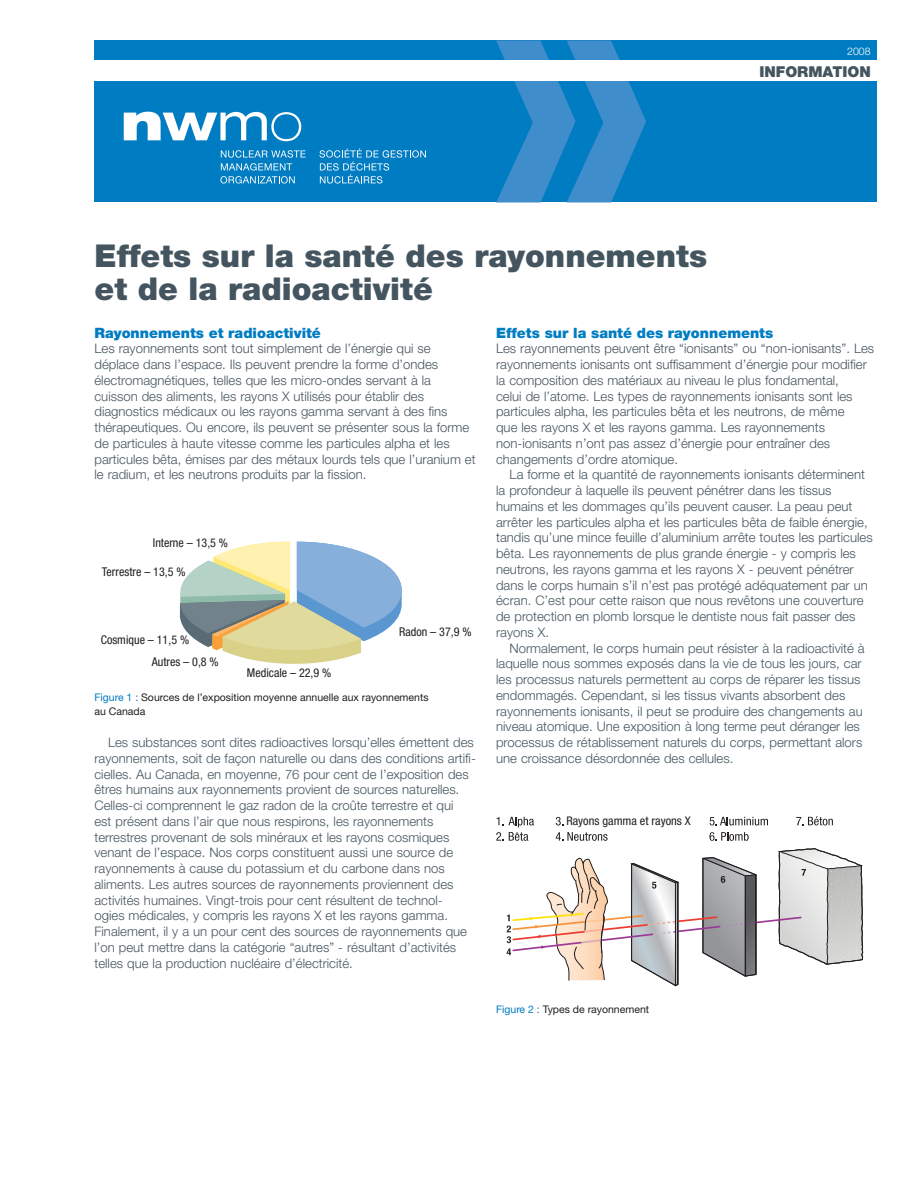
<style>
.page{position:relative;width:918px;height:1188px;background:#fff}
.page>*{position:absolute;margin:0;border:0;box-sizing:border-box;transform-origin:0 0}
._1_1_Cover_Title{font:900 31.5px/33px "Helvetica Neue";color:#45555f}
.t1{font:900 15px "Helvetica Neue";color:#45555f}
._5_2_WP_Section_Sub{font:900 14.25px "Helvetica Neue";color:#007cc2}
._5_5_Body_Copy_P{font:300 13.2px/15.8px "Helvetica Neue";color:#45555f}
._5_5_Body_1st_Para{font:300 13.2px/15.8px "Helvetica Neue";color:#45555f}
.t2{font:condensed 12px/21.8px "Helvetica Neue";color:#231f20}
.t3{font:condensed 11.85px "Helvetica Neue";color:#231f20;scale:1.04 1}
.t4{font:10.5px/13.5px "Helvetica Neue";color:#231f20}
.t5{font:300 10.5px "Helvetica Neue";color:#fff}
.s1{color:#007cc2}
</style>
<div class="page">
<div style="left:94px;top:40px;width:784px;height:162px;background:#007cc2"></div>
<svg style="left:496px;top:40px;width:150px;height:162px"></svg>
<div style="left:0;top:61px;width:918px;height:20px;background:#fff"></div>
<svg style="left:319px;top:149px;width:107px;height:35px"></svg>
<svg style="left:220px;top:150px;width:85px;height:34px"></svg>
<svg style="left:124px;top:112px;width:177px;height:29px"></svg>
<svg style="left:180px;top:542px;width:222px;height:122px"></svg>
<svg style="left:507px;top:848px;width:357px;height:139px"></svg>
<svg style="left:556px;top:817px;width:7px;height:8px"></svg>
<svg style="left:556px;top:832px;width:52px;height:9px"></svg>
<svg style="left:710px;top:817px;width:58px;height:8px"></svg>
<svg style="left:710px;top:832px;width:39px;height:9px"></svg>
<svg style="left:796px;top:816px;width:37px;height:9px"></svg>
<svg style="left:496px;top:817px;width:38px;height:24px"></svg>
<p class="t5" style="left:847px;top:45px;width:25px">2008</p>
<p class="t1" style="left:760px;top:62px;width:113px">information</p>
<p class="_1_1_Cover_Title" style="left:94px;top:239px;width:614px">Effets sur la santé des rayonnements et de la radioactivité</p>
<p class="_5_2_WP_Section_Sub" style="left:94px;top:324px;width:228px">Rayonnements et radioactivité</p>
<p class="_5_5_Body_1st_Para" style="left:94px;top:340px;width:383px">Les rayonnements sont tout simplement de l’énergie qui se déplace dans l’espace. Ils peuvent prendre la forme d’ondes électromagnétiques, telles que les micro-ondes servant à la cuisson des aliments, les rayons X utilisés pour établir des diagnostics médicaux ou les rayons gamma servant à des fins thérapeutiques. Ou encore, ils peuvent se présenter sous la forme de particules à haute vitesse comme les particules alpha et les particules bêta, émises par des métaux lourds tels que l’uranium et le radium, et les neutrons produits par la fission.</p>
<p class="t2" style="left:153px;top:532px;width:77px">Interne – 13,5 %</p>
<p class="t2" style="left:102px;top:560px;width:85px">Terrestre – 13,5 %</p>
<p class="t2" style="left:399px;top:620px;width:74px">Radon – 37,9 %</p>
<p class="t2" style="left:152px;top:629px;width:68px;text-indent:-51px">Cosmique – 11,5 %<br>Autres – 0,8 %</p>
<p class="t2" style="left:247px;top:662px;width:86px">Medicale – 22,9 %</p>
<p class="t4" style="left:94px;top:691px;width:336px"><span class="s1">Figure 1 :</span> Sources de l’exposition moyenne annuelle aux rayonnements au Canada</p>
<p class="_5_5_Body_Copy_P" style="left:94px;top:734px;width:383px;text-indent:14px">Les substances sont dites radioactives lorsqu’elles émettent des rayonnements, soit de façon naturelle ou dans des conditions artifi&shy;cielles. Au Canada, en moyenne, 76 pour cent de l’exposition des êtres humains aux rayonnements provient de sources naturelles.<br>Celles-ci comprennent le gaz radon de la croûte terrestre et qui<br>est présent dans l’air que nous respirons, les rayonnements terrestres provenant de sols minéraux et les rayons cosmiques venant de l’espace. Nos corps constituent aussi une source de rayonnements à cause du potassium et du carbone dans nos aliments. Les autres sources de rayonnements proviennent des activités humaines. Vingt-trois pour cent résultent de technol&shy;ogies médicales, y compris les rayons X et les rayons gamma.<br>Finalement, il y a un pour cent des sources de rayonnements que l’on peut mettre dans la catégorie “autres” - résultant d’activités telles que la production nucléaire d’électricité.</p>
<p class="_5_2_WP_Section_Sub" style="left:496px;top:324px;width:279px">Effets sur la santé des rayonnements</p>
<p class="_5_5_Body_1st_Para" style="left:496px;top:340px;width:380px">Les rayonnements peuvent être “ionisants” ou “non-ionisants”. Les rayonnements ionisants ont suffisamment d’énergie pour modifier la composition des matériaux au niveau le plus fondamental,<br>celui de l’atome. Les types de rayonnements ionisants sont les particules alpha, les particules bêta et les neutrons, de même<br>que les rayons X et les rayons gamma. Les rayonnements non-ionisants n’ont pas assez d’énergie pour entraîner des changements d’ordre atomique.</p>
<p class="_5_5_Body_Copy_P" style="left:496px;top:466px;width:378px;text-indent:14px">La forme et la quantité de rayonnements ionisants déterminent la profondeur à laquelle ils peuvent pénétrer dans les tissus humains et les dommages qu’ils peuvent causer. La peau peut arrêter les particules alpha et les particules bêta de faible énergie, tandis qu’une mince feuille d’aluminium arrête toutes les particules bêta. Les rayonnements de plus grande énergie - y compris les neutrons, les rayons gamma et les rayons X - peuvent pénétrer dans le corps humain s’il n’est pas protégé adéquatement par un écran. C’est pour cette raison que nous revêtons une couverture de protection en plomb lorsque le dentiste nous fait passer des rayons X.</p>
<p class="_5_5_Body_Copy_P" style="left:496px;top:640px;width:370px;text-indent:14px">Normalement, le corps humain peut résister à la radioactivité à laquelle nous sommes exposés dans la vie de tous les jours, car les processus naturels permettent au corps de réparer les tissus endommagés. Cependant, si les tissus vivants absorbent des rayonnements ionisants, il peut se produire des changements au niveau atomique. Une exposition à long terme peut déranger les processus de rétablissement naturels du corps, permettant alors une croissance désordonnée des cellules.</p>
<p class="t3" style="left:566px;top:814px;width:121px">Rayons gamma et rayons X</p>
<p class="t4" style="left:496px;top:1002px;width:155px"><span class="s1">Figure 2 :</span> Types de rayonnement</p>
</div>
